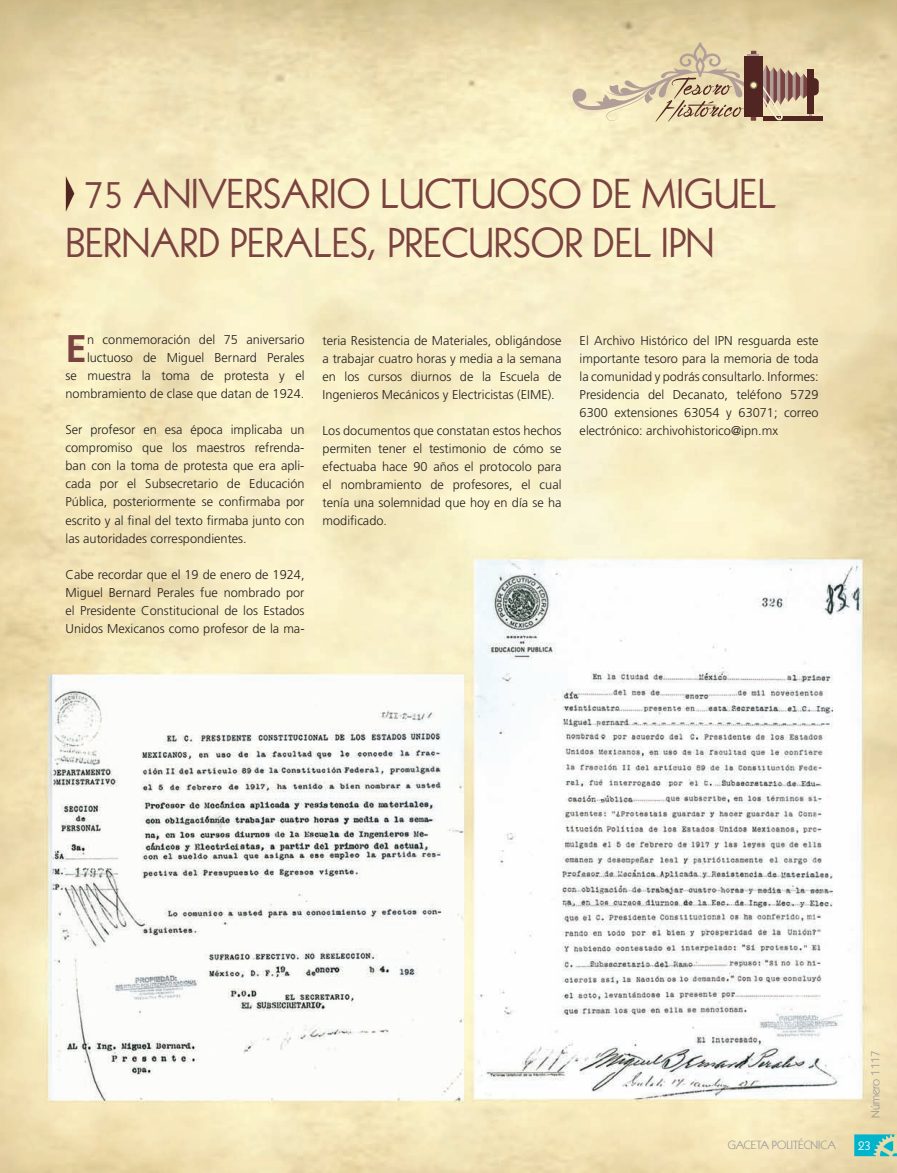
<style>
.page{position:relative;width:897px;height:1173px;background:#fff}
.page>*{position:absolute;margin:0;border:0;box-sizing:border-box;transform-origin:0 0}
.t1{font:40.5px/49.5px "Kabel";color:#7a4240}
.t2{font:700 38.55px "Frutiger";color:#7a4240}
.t3{font:13.5px "Kabel";color:#fff}
.t4{font:300 12.75px/18px "Frutiger";color:#231f20;text-align:justify}
.t5{font:12px "Kabel IT Cby BT";color:#939598}
.s1{font-style:inherit}
</style>
<div class="page">
<img style="left:0;top:0;width:896px;height:1173px">
<svg style="left:854px;top:1134px;width:42px;height:22px"></svg>
<hr style="left:762px;top:117px;width:60px;height:4px;background:#512522">
<div style="left:806px;top:69px;width:7px;height:45px;background:#512522"></div>
<div style="left:808px;top:78px;width:10px;height:17px;background:#512522;border-radius:5px"></div>
<svg style="left:572px;top:43px;width:239px;height:79px"></svg>
<svg style="left:66px;top:176px;width:8px;height:35px"></svg>
<h1 class="t1" style="left:66px;top:169px;width:712px;text-indent:19px">75 ANIVERSARIO LUCTUOSO DE MIGUEL<br>BERNARD PERALES, PRECURSOR DEL IPN</h1>
<p class="t4" style="left:66px;top:331px;width:240px;text-align:right">n conmemoración del 75 aniversario luctuoso de Miguel Bernard Perales<br>se muestra la toma de protesta y el nombramiento de clase que datan de 1924.</p>
<p class="t4" style="left:66px;top:421px;width:240px">Ser profesor en esa época implicaba un compromiso que los maestros refrenda&shy;ban con la toma de protesta que era apli&shy;cada por el Subsecretario de Educación Pública, posteriormente se confirmaba por escrito y al final del texto firmaba junto con las autoridades correspondientes.</p>
<p class="t4" style="left:66px;top:565px;width:240px">Cabe recordar que el 19 de enero de 1924, Miguel Bernard Perales fue nombrado por el Presidente Constitucional de los Estados Unidos Mexicanos como profesor de la ma-</p>
<h2 class="t2" style="left:66px;top:326px;width:23px">E</h2>
<p class="t4" style="left:322px;top:332px;width:240px">teria Resistencia de Materiales, obligándose a trabajar cuatro horas y media a la semana en los cursos diurnos de la Escuela de Ingenieros Mecánicos y Electricistas (EIME).</p>
<p class="t4" style="left:322px;top:422px;width:240px">Los documentos que constatan estos hechos permiten tener el testimonio de cómo se efectuaba hace 90 años el protocolo para el nombramiento de profesores, el cual tenía una solemnidad que hoy en día se ha modificado.</p>
<p class="t4" style="left:579px;top:332px;width:240px">El Archivo Histórico del <span class="s1">IPN</span> resguarda este importante tesoro para la memoria de toda la comunidad y podrás consultarlo. Informes:<br>Presidencia del Decanato, teléfono 5729<br>6300 extensiones 63054 y 63071; correo electrónico: archivohistorico@ipn.mx</p>
<p class="t5" style="left:867px;top:1118px;width:69px;rotate:-90deg">Número 1117</p>
<p class="t5" style="left:727px;top:1137px;width:109px">GACETA POLITÉCNICA</p>
<p class="t3" style="left:857px;top:1137px;width:14px">23</p>
</div>
